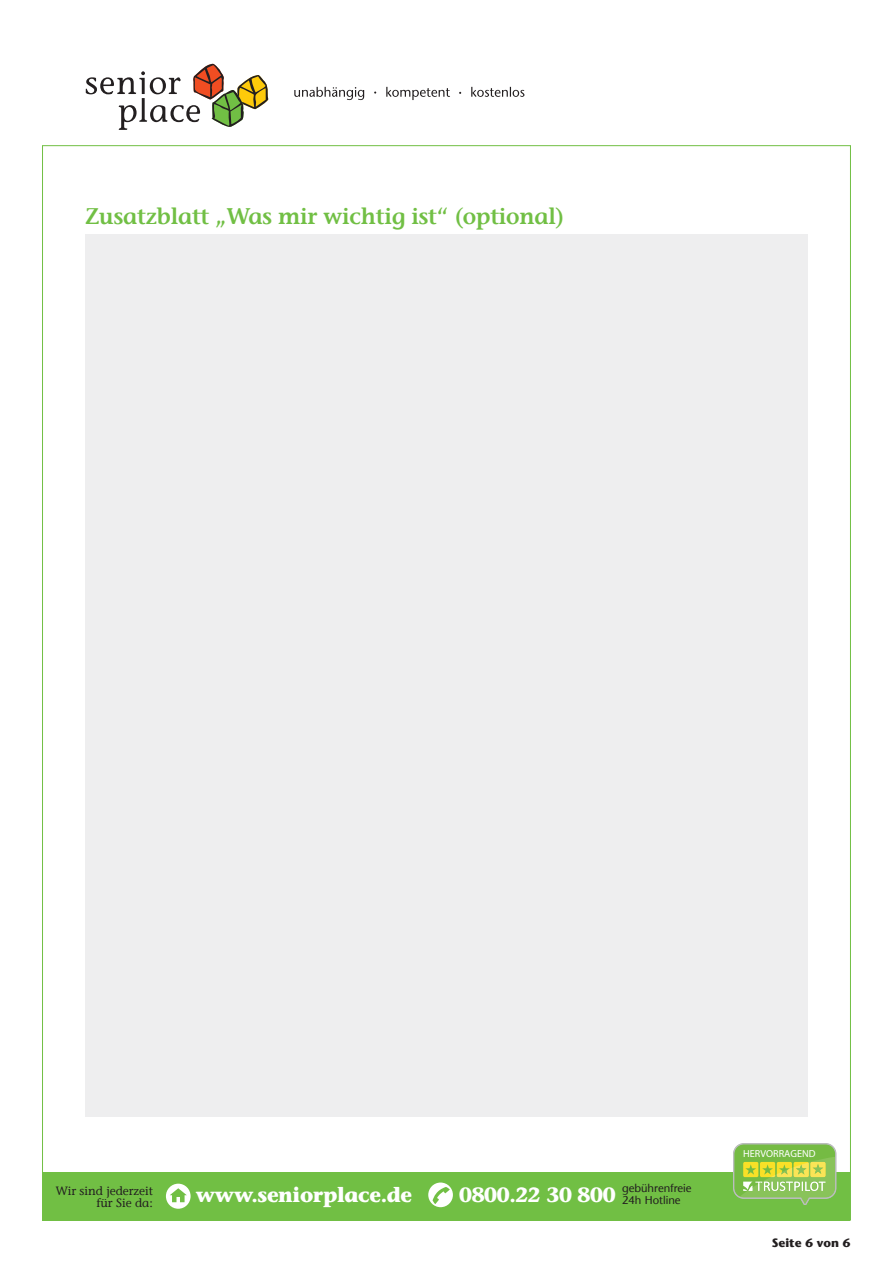
<style>
.page{position:relative;width:893px;height:1263px;background:#fff}
.page>*{position:absolute;margin:0;border:0;box-sizing:border-box;transform-origin:0 0}
.t1{font:600 22.5px "Stone Informal";letter-spacing:-.01em;color:#71bf44}
.t2{font:700 20.55px "Stone Informal";letter-spacing:-.02em;color:#fff}
.t3{font:12px/12px "Stone Informal";color:#231f20;text-align:right}
.t4{font:700 12px "Stone Sans";color:#231f20}
.t5{font:11.25px/12px "Stone Sans";color:#231f20}
.t6{font:600 10.2px "Open Sans";color:#fff}
</style>
<div class="page">
<div style="left:43px;top:1171px;width:807px;height:49px;background:#71bf44"></div>
<svg style="left:428px;top:1182px;width:25px;height:25px"></svg>
<svg style="left:166px;top:1184px;width:25px;height:25px"></svg>
<svg style="left:733px;top:1143px;width:103px;height:61px;background:#9ac75a"></svg>
<svg style="left:86px;top:64px;width:182px;height:66px"></svg>
<svg style="left:294px;top:87px;width:230px;height:13px"></svg>
<div style="left:85px;top:234px;width:723px;height:882px;background:#eeeeef"></div>
<p class="t1" style="left:85px;top:203px;width:481px">Zusatzblatt „Was mir wichtig ist“ (optional)</p>
<p class="t5" style="left:622px;top:1182px;width:71px">gebührenfreie<br>24h Hotline</p>
<p class="t3" style="left:56px;top:1184px;width:99px">Wir sind jederzeit für Sie da:</p>
<p class="t2" style="left:196px;top:1182px;width:218px">www.seniorplace.de</p>
<p class="t2" style="left:459px;top:1182px;width:158px">0800.22 30 800</p>
<p class="t6" style="left:743px;top:1147px;width:74px">HERVORRAGEND</p>
<p class="t4" style="left:772px;top:1235px;width:80px">Seite 6 von 6</p>
</div>
